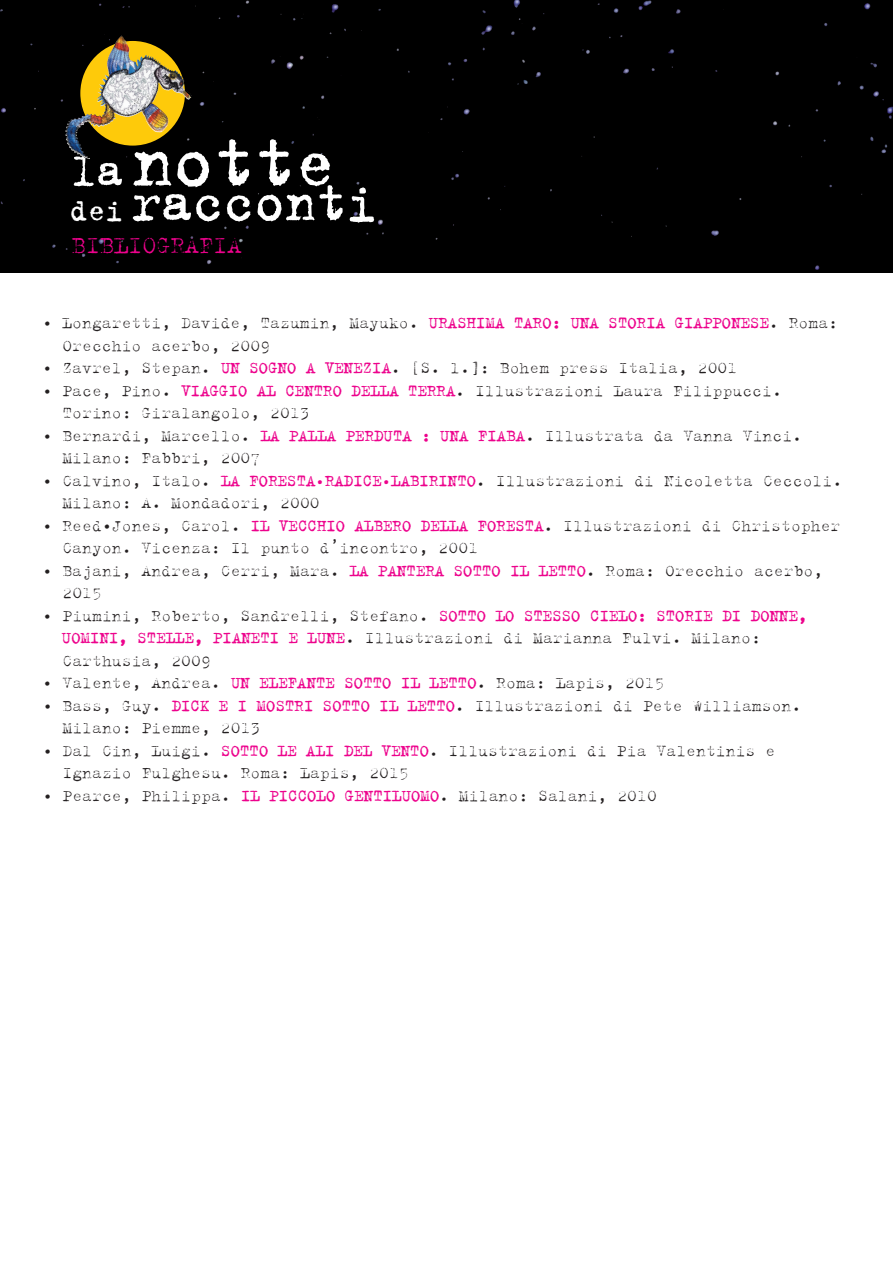
<style>
.page{position:relative;width:893px;height:1263px;background:#fff}
.page>*{position:absolute;margin:0;border:0;box-sizing:border-box;transform-origin:0 0}
.t1{font:77.55px "Trixie";letter-spacing:-.025em;color:#fff}
.t2{font:58.65px "Trixie";letter-spacing:-.025em;color:#fff}
.t3{font:300 27px "Trixie";letter-spacing:-.025em;color:#ed028c}
.t4{font:300 18px/22.5px "Trixie";color:#231f20}
.t5{font:18px "Trixie";letter-spacing:-.025em;color:#ed028c}
.s1{font-size:50.25px}
.s2{font-size:33.45px}
.s3{font-weight:400;color:#ed028c}
.s4{font-weight:300;color:#231f20}
</style>
<div class="page">
<div style="left:0;top:0;width:893px;height:272px;background:#000"></div>
<img style="left:80px;top:41px;width:105px;height:105px;border-radius:50%">
<img style="left:97px;top:35px;width:24px;height:63px">
<h1 class="t1" style="left:70px;top:111px;width:268px"><span class="s1">LA</span> NOTTE</h1>
<h2 class="t2" style="left:70px;top:164px;width:310px"><span class="s2">DEI</span> RACCONTI</h2>
<h3 class="t3" style="left:71px;top:230px;width:172px">BIBLIOGRAFIA</h3>
<p class="t4" style="left:43px;top:312px;width:397px">• Longaretti, Davide, Tazumin, Mayuko. <span class="s3">URAS</span></p>
<p class="t5" style="left:466px;top:311px;width:153px">HIMA TARO : UNA STORIA</p>
<p class="t5" style="left:674px;top:311px;width:165px">GIAPPONESE<span class="s4">. Roma:</span></p>
<p class="t4" style="left:62px;top:334px;width:209px">Orecchio acerbo, 2009</p>
<p class="t4" style="left:43px;top:357px;width:696px">• Zavrel, Stepan. <span class="s3">UN SOGNO A VENEZIA</span>. [S. l.]: Bohem press Italia, 2001</p>
<p class="t4" style="left:43px;top:379px;width:149px">• Pace, Pino. <span class="s3">VIAGGIO</span></p>
<p class="t5" style="left:257px;top:379px;width:67px">AL CENTRO</p>
<p class="t5" style="left:351px;top:379px;width:30px">DELLA</p>
<p class="t4" style="left:408px;top:379px;width:375px"><span class="s3">TERRA</span> . Illustrazioni Laura Filippucci.</p>
<p class="t4" style="left:62px;top:402px;width:249px">Torino: Giralangolo, 2013</p>
<p class="t4" style="left:43px;top:424px;width:267px">• Bernardi, Marcello. <span class="s3">LA PALLA</span></p>
<p class="t5" style="left:345px;top:424px;width:143px">PERDUTA : UNA FIABA</p>
<p class="t4" style="left:525px;top:424px;width:279px">. Illustrata da Vanna Vinci.</p>
<p class="t4" style="left:62px;top:447px;width:200px">Milano: Fabbri, 2007</p>
<p class="t5" style="left:43px;top:469px;width:359px"><span class="s4">• Calvino, Italo.</span> LA FORESTA•RADICE•LABIRI</p>
<p class="t4" style="left:448px;top:469px;width:396px"><span class="s3">NTO</span> . Illustrazioni di Nicoletta Ceccoli.</p>
<p class="t4" style="left:62px;top:492px;width:259px">Milano: A. Mondadori, 2000</p>
<p class="t5" style="left:43px;top:514px;width:408px"><span class="s4">• Reed•Jones, Carol.</span> IL VECCHIO ALBERO DELLA</p>
<p class="t4" style="left:62px;top:514px;width:780px;text-indent:415px"><span class="s3">FORESTA</span>. Illustrazioni di Christopher<br>Canyon. Vicenza: Il punto d’incontro, 2001</p>
<p class="t4" style="left:43px;top:559px;width:421px">• Bajani, Andrea, Cerri, Mara. <span class="s3">LA PANTERA SOTTO</span></p>
<p class="t4" style="left:510px;top:559px;width:315px"><span class="s3">IL LETTO</span> . Roma: Orecchio acerbo,</p>
<p class="t4" style="left:62px;top:582px;width:41px">2015</p>
<p class="t4" style="left:43px;top:604px;width:416px">• Piumini, Roberto, Sandrelli, Stefano. <span class="s3">SOTTO</span></p>
<p class="t5" style="left:495px;top:604px;width:67px">LO STESSO</p>
<p class="t5" style="left:590px;top:604px;width:77px">CIELO: STORI</p>
<p class="t4" style="left:62px;top:604px;width:748px;text-indent:642px"><span class="s3">E DI DONNE,<br>UOMINI, STELLE, PIANETI E LUNE</span>. Illustrazioni di Marianna Fulvi. Milano:<br>Carthusia, 2009</p>
<p class="t4" style="left:43px;top:672px;width:312px">• Valente, Andrea. <span class="s3">UN ELEFANTE SOTTO</span></p>
<p class="t4" style="left:401px;top:672px;width:265px"><span class="s3">IL LETTO</span> . Roma: Lapis, 2015</p>
<p class="t4" style="left:43px;top:694px;width:140px">• Bass, Guy. <span class="s3">DICK</span></p>
<p class="t5" style="left:219px;top:694px;width:58px">E I MOSTRI</p>
<p class="t5" style="left:323px;top:694px;width:11px">SOTTO</p>
<p class="t4" style="left:379px;top:694px;width:424px"><span class="s3">IL LETTO</span> . Illustrazioni di Pete Williamson.</p>
<p class="t4" style="left:62px;top:717px;width:200px">Milano: Piemme, 2013</p>
<p class="t4" style="left:43px;top:739px;width:198px">• Dal Cin, Luigi. <span class="s3">SOTTO</span></p>
<p class="t5" style="left:278px;top:739px;width:39px">LE ALI</p>
<p class="t4" style="left:62px;top:739px;width:714px;text-indent:281px"><span class="s3">DEL VENTO</span> . Illustrazioni di Pia Valentinis e<br>Ignazio Fulghesu. Roma: Lapis, 2015</p>
<p class="t4" style="left:43px;top:784px;width:246px">• Pearce, Philippa. <span class="s3">IL PICCOLO</span></p>
<p class="t4" style="left:345px;top:784px;width:314px"><span class="s3">GENTILUOMO</span>. Milano: Salani, 2010</p>
</div>
